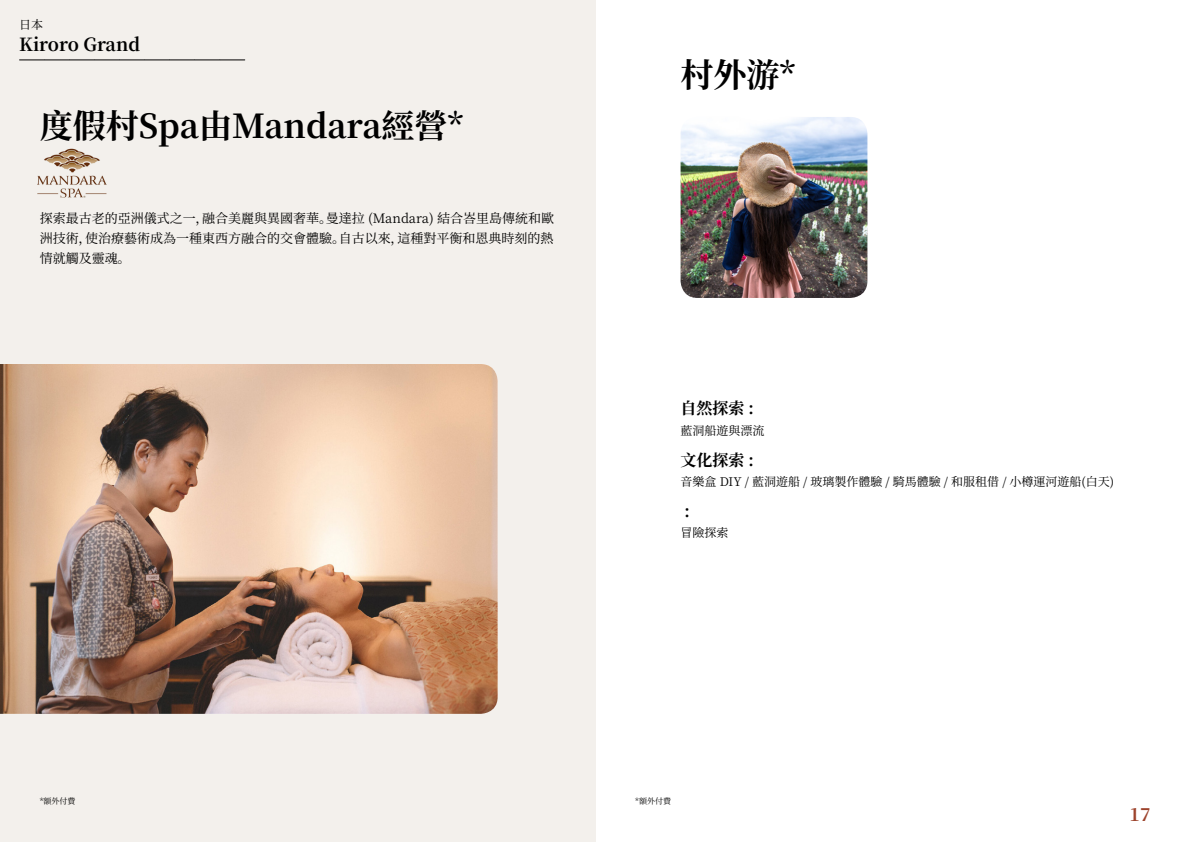
<style>
.page{position:relative;width:1191px;height:842px;background:#fff}
.page>*{position:absolute;margin:0;border:0;box-sizing:border-box;transform-origin:0 0}
.t1{font:700 33px "Noto Serif SC";color:#000}
.t2{font:700 18px "Noto Serif SC";color:#000}
.t3{font:700 18px "Noto Serif SC";color:#9d432c}
.t4{font:700 16px "Noto Serif SC";color:#000}
.t5{font:13px/20px "Noto Serif SC";color:#000;text-align:justify}
.t6{font:12px "Noto Serif SC";color:#000}
.t7{font:8px "Noto Serif SC";color:#000}
</style>
<div class="page">
<div style="left:0;top:0;width:595px;height:842px;background:#f3f0ec"></div>
<img style="left:0;top:364px;width:497px;height:350px">
<img style="left:680px;top:117px;width:187px;height:181px">
<svg style="left:20px;top:60px;width:225px;height:1px"></svg>
<img style="left:38px;top:148px;width:68px;height:50px">
<p class="t6" style="left:19px;top:17px;width:25px">日本</p>
<h2 class="t2" style="left:19px;top:34px;width:122px">Kiroro Grand</h2>
<h1 class="t1" style="left:40px;top:107px;width:425px">度假村Spa由Mandara經營*</h1>
<p class="t5" style="left:40px;top:209px;width:516px">探索最古老的亞洲儀式之一，融合美麗與異國奢華。曼達拉 (Mandara) 結合峇里島傳統和歐洲技術，使治療藝術成為一種東西方融合的交會體驗。自古以來，這種對平衡和恩典時刻的熱情就觸及靈魂。</p>
<h1 class="t1" style="left:680px;top:56px;width:117px">村外游*</h1>
<p class="t4" style="left:680px;top:400px;width:75px">自然探索 :</p>
<p class="t6" style="left:680px;top:424px;width:85px">藍洞船遊與漂流</p>
<p class="t4" style="left:680px;top:451px;width:75px">文化探索 :</p>
<p class="t6" style="left:680px;top:475px;width:435px">音樂盒 DIY / 藍洞遊船 / 玻璃製作體驗 / 騎馬體驗 / 和服租借 / 小樽運河遊船(白天)</p>
<p class="t4" style="left:684px;top:502px;width:7px">:</p>
<p class="t6" style="left:680px;top:526px;width:49px">冒險探索</p>
<p class="t7" style="left:40px;top:797px;width:37px">*額外付費</p>
<p class="t7" style="left:635px;top:797px;width:37px">*額外付費</p>
<h2 class="t3" style="left:1129px;top:804px;width:23px">17</h2>
</div>
